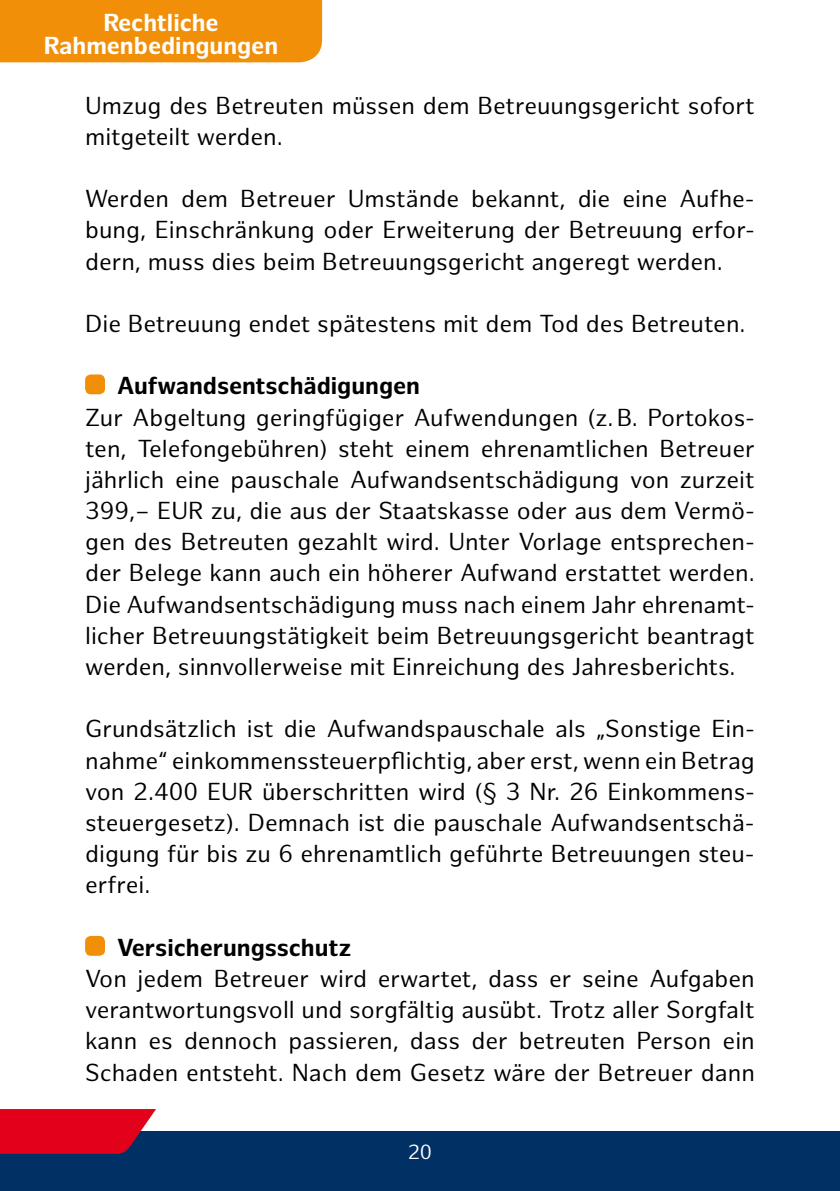
<style>
.page{position:relative;width:840px;height:1191px;background:#fff}
.page>*{position:absolute;margin:0;border:0;box-sizing:border-box;transform-origin:0 0}
.t1{font:24px/31.2px "Hamburg Sans";color:#000;text-align:justify}
.t2{font:700 24px "Hamburg Sans";letter-spacing:-.005em;color:#000}
.t3{font:700 24px/22.6px "Hamburg Sans";color:#fff;text-align:center}
.t4{font:20px "Hamburg Sans";color:#fff}
</style>
<div class="page">
<div style="left:0;top:1131px;width:839px;height:60px;background:#003064"></div>
<svg style="left:0;top:1109px;width:156px;height:44px;background:#d10925"></svg>
<div style="left:85px;top:374px;width:20px;height:20px;background:#f18f08;border-radius:6px"></div>
<div style="left:85px;top:936px;width:20px;height:19px;background:#f18f08;border-radius:6px"></div>
<div style="left:0;top:0;width:322px;height:62px;background:#f18f08"></div>
<p class="t3" style="left:44px;top:12px;width:236px">Rechtliche<br>Rahmenbedingungen</p>
<p class="t1" style="left:85px;top:90px;width:671px">Umzug des Betreuten müssen dem Betreuungsgericht sofort mitgeteilt werden.</p>
<p class="t1" style="left:85px;top:184px;width:670px">Werden dem Betreuer Umstände bekannt, die eine Aufhe&shy;bung, Einschränkung oder Erweiterung der Betreuung erfor&shy;dern, muss dies beim Betreuungsgericht angeregt werden.</p>
<p class="t1" style="left:85px;top:309px;width:661px">Die Betreuung endet spätestens mit dem Tod des Betreuten.</p>
<p class="t2" style="left:117px;top:372px;width:304px">Aufwandsentschädigungen</p>
<p class="t1" style="left:85px;top:402px;width:671px">Zur Abgeltung geringfügiger Aufwendungen (z.B. Portokos&shy;ten, Telefongebühren) steht einem ehrenamtlichen Betreuer jährlich eine pauschale Aufwandsentschädigung von zurzeit 399,– EUR zu, die aus der Staatskasse oder aus dem Vermö&shy;gen des Betreuten gezahlt wird. Unter Vorlage entsprechen&shy;der Belege kann auch ein höherer Aufwand erstattet werden.<br>Die Aufwandsentschädigung muss nach einem Jahr ehrenamt&shy;licher Betreuungstätigkeit beim Betreuungsgericht beantragt werden, sinnvollerweise mit Einreichung des Jahresberichts.</p>
<p class="t1" style="left:85px;top:714px;width:670px">Grundsätzlich ist die Aufwandspauschale als „Sonstige Ein&shy;nahme“ einkommenssteuerpflichtig, aber erst, wenn ein Betrag von 2.400 EUR überschritten wird (§ 3 Nr. 26 Einkommens&shy;steuergesetz). Demnach ist die pauschale Aufwandsentschä&shy;digung für bis zu 6 ehrenamtlich geführte Betreuungen steu&shy;erfrei.</p>
<p class="t2" style="left:117px;top:933px;width:236px">Versicherungsschutz</p>
<p class="t1" style="left:85px;top:964px;width:671px">Von jedem Betreuer wird erwartet, dass er seine Aufgaben verantwortungsvoll und sorgfältig ausübt. Trotz aller Sorgfalt kann es dennoch passieren, dass der betreuten Person ein Schaden entsteht. Nach dem Gesetz wäre der Betreuer dann</p>
<p class="t4" style="left:407px;top:1140px;width:26px">20</p>
</div>
